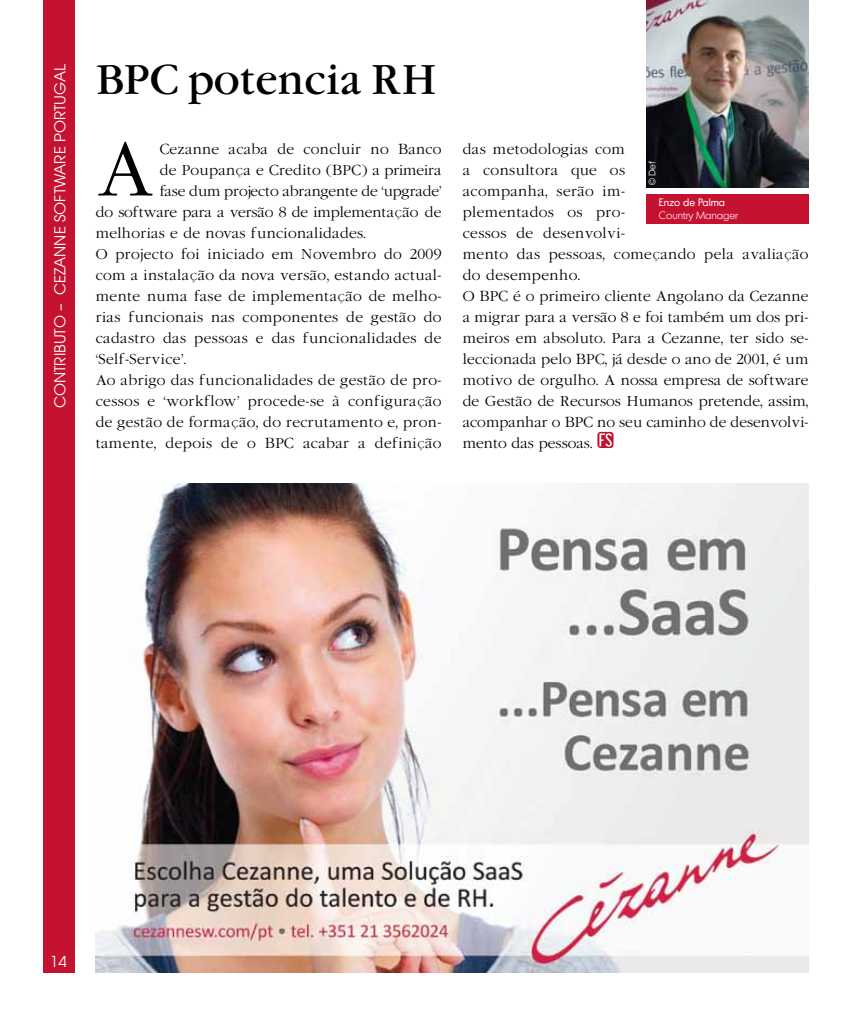
<style>
.page{position:relative;width:851px;height:1036px;background:#fff}
.page>*{position:absolute;margin:0;border:0;box-sizing:border-box;transform-origin:0 0}
.t1{font:300 70.65px "Garamond";color:#000}
.t2{font:39px "Garamond";color:#000}
.t3{font:15px "Avant Garde";color:#fff}
.t4{font:300 13.5px "Garamond";letter-spacing:.04em;color:#000}
.t5{font:300 13.5px/21px "Garamond";letter-spacing:.02em;color:#000}
.t6{font:300 13.5px "Garamond";color:#000}
.t7{font:300 10.5px "Montreal";color:#fff}
.t8{font:10.5px "Montreal";color:#fff}
.t9{font:9px "Avant Garde";color:#fff}
</style>
<div class="page">
<div style="left:43px;top:0;width:31px;height:972px;background:#c41230"></div>
<svg style="left:597px;top:432px;width:16px;height:16px"></svg>
<img style="left:646px;top:0;width:162px;height:187px">
<div style="left:646px;top:194px;width:162px;height:30px;background:#c41230"></div>
<img style="left:96px;top:483px;width:712px;height:489px">
<p class="t3" style="left:51px;top:408px;width:346px;rotate:-90deg">CONTRIBUTO – CEZANNE SOFTWARE PORTUGAL</p>
<h2 class="t2" style="left:96px;top:56px;width:341px">BPC potencia RH</h2>
<h1 class="t1" style="left:96px;top:126px;width:60px">A</h1>
<p class="t4" style="left:160px;top:140px;width:283px">Cezanne acaba de concluir no Banco</p>
<p class="t4" style="left:160px;top:161px;width:283px">de Poupança e Credito (BPC) a primeira</p>
<p class="t6" style="left:160px;top:182px;width:283px">fase dum projecto abrangente de ‘upgrade’</p>
<p class="t6" style="left:96px;top:203px;width:347px">do software para a versão 8 de implementação de</p>
<p class="t4" style="left:96px;top:224px;width:271px">melhorias e de novas funcionalidades.</p>
<p class="t4" style="left:96px;top:245px;width:347px">O projecto foi iniciado em Novembro do 2009</p>
<p class="t4" style="left:96px;top:266px;width:347px">com a instalação da nova versão, estando actual-</p>
<p class="t4" style="left:96px;top:287px;width:347px">mente numa fase de implementação de melho-</p>
<p class="t4" style="left:96px;top:308px;width:347px">rias funcionais nas componentes de gestão do</p>
<p class="t4" style="left:96px;top:329px;width:347px">cadastro das pessoas e das funcionalidades de</p>
<p class="t4" style="left:96px;top:350px;width:92px">‘Self-Service’.</p>
<p class="t4" style="left:96px;top:371px;width:347px">Ao abrigo das funcionalidades de gestão de pro-</p>
<p class="t4" style="left:96px;top:392px;width:347px">cessos e ‘workflow’ procede-se à configuração</p>
<p class="t4" style="left:96px;top:413px;width:347px">de gestão de formação, do recrutamento e, pron-</p>
<p class="t4" style="left:96px;top:434px;width:347px">tamente, depois de o BPC acabar a definição</p>
<p class="t5" style="left:462px;top:138px;width:347px">das metodologias com<br>a consultora que os<br>acompanha, serão im-<br>plementados os pro-<br>cessos de desenvolvi-<br>mento das pessoas, começando pela avaliação do desempenho.<br>O BPC é o primeiro cliente Angolano da Cezanne a migrar para a versão 8 e foi também um dos pri&shy;meiros em absoluto. Para a Cezanne, ter sido se&shy;leccionada pelo BPC, já desde o ano de 2001, é um motivo de orgulho. A nossa empresa de software de Gestão de Recursos Humanos pretende, assim, acompanhar o BPC no seu caminho de desenvolvi&shy;mento das pessoas.</p>
<p class="t9" style="left:646px;top:184px;width:25px;rotate:-90deg">© Def</p>
<p class="t8" style="left:659px;top:196px;width:68px">Enzo de Palma</p>
<p class="t7" style="left:659px;top:209px;width:81px">Country Manager</p>
<p class="t3" style="left:50px;top:952px;width:18px">14</p>
</div>
